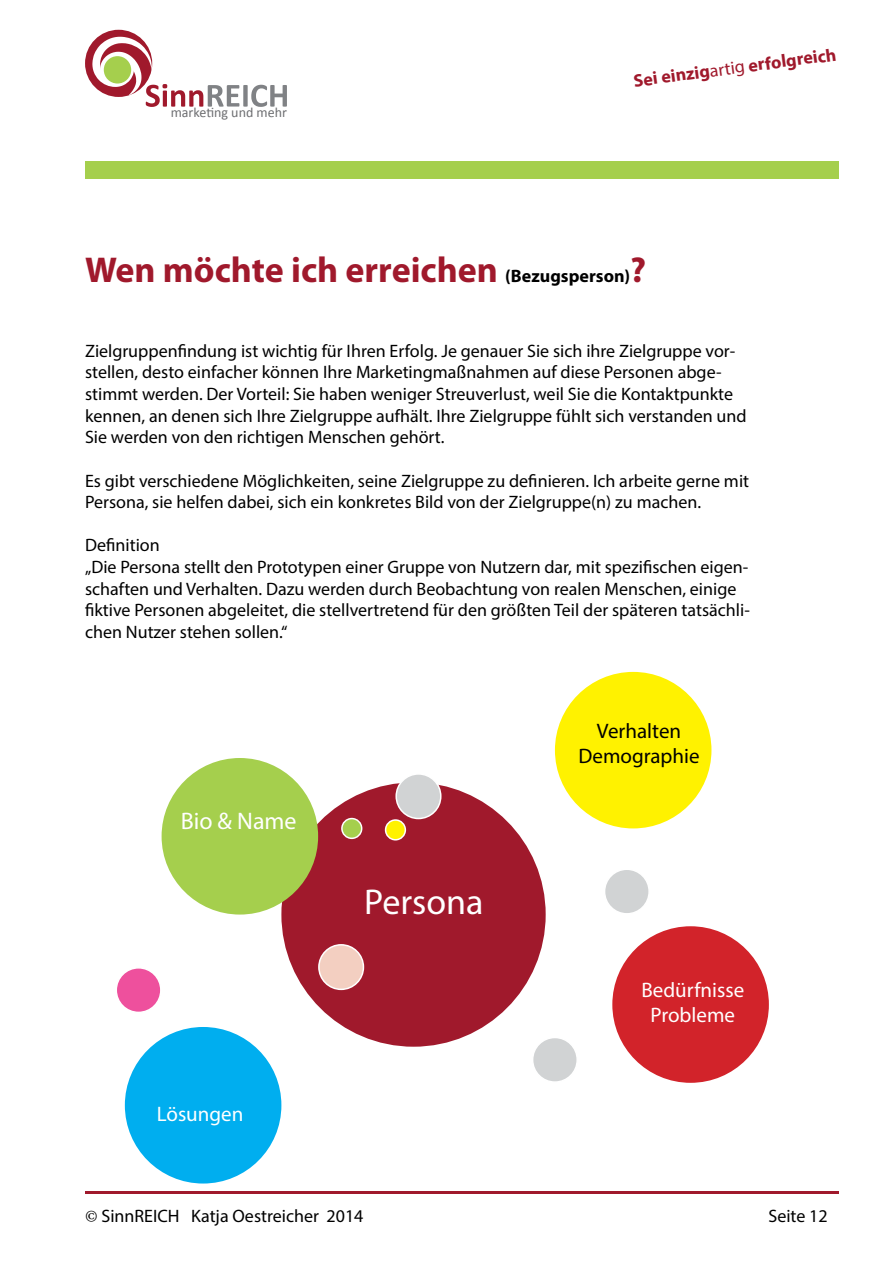
<style>
.page{position:relative;width:893px;height:1263px;background:#fff}
.page>*{position:absolute;margin:0;border:0;box-sizing:border-box;transform-origin:0 0}
.t1{font:700 36px "Myriad Pro";color:#a0192c}
.t2{font:36px "Myriad Pro";color:#fff}
.t3{font:24px "Myriad Pro";color:#fff}
.t4{font:21px/25.2px "Myriad Pro";color:#fff;text-align:center}
.t5{font:21px/25.2px "Myriad Pro";color:#000;text-align:center}
.t6{font:18px/21.6px "Myriad Pro";color:#000}
.t7{font:700 18px "Myriad Pro";color:#a0192c}
.t8{font:14.1px "Calibri";color:#6d6e71}
.s1{font-weight:400}
.s2{font-size:18px;color:#000}
.s3{font-family:"Minion Pro"}
</style>
<div class="page">
<div style="left:85px;top:30px;width:67px;height:67px;background:#a0192c;border-radius:50%"></div>
<svg style="left:92px;top:37px;width:195px;height:70px"></svg>
<div style="left:85px;top:162px;width:754px;height:17px;background:#a5cf4d"></div>
<div style="left:281px;top:782px;width:265px;height:265px;background:#a0192c;border-radius:50%"></div>
<div style="left:162px;top:758px;width:156px;height:156px;background:#a5cf4d;border-radius:50%"></div>
<div style="left:555px;top:672px;width:156px;height:156px;background:#fff200;border-radius:50%"></div>
<div style="left:612px;top:926px;width:157px;height:157px;background:#d2232a;border-radius:50%"></div>
<div style="left:125px;top:1027px;width:156px;height:156px;background:#00aeef;border-radius:50%"></div>
<div style="left:396px;top:774px;width:45px;height:44px;background:#d1d3d4;border-radius:50%"></div>
<div style="left:395px;top:773px;width:46px;height:46px;border:2px solid #fff;border-radius:50%"></div>
<div style="left:605px;top:869px;width:44px;height:45px;background:#d1d3d4;border-radius:50%"></div>
<div style="left:604px;top:868px;width:46px;height:46px;border:2px solid #fff;border-radius:50%"></div>
<div style="left:533px;top:1037px;width:44px;height:45px;background:#d1d3d4;border-radius:50%"></div>
<div style="left:532px;top:1037px;width:46px;height:46px;border:2px solid #fff;border-radius:50%"></div>
<div style="left:319px;top:945px;width:44px;height:44px;background:#f3cfc1;border-radius:50%"></div>
<div style="left:318px;top:944px;width:46px;height:46px;border:2px solid #fff;border-radius:50%"></div>
<div style="left:116px;top:968px;width:45px;height:44px;background:#ee509d;border-radius:50%"></div>
<div style="left:116px;top:967px;width:46px;height:46px;border:2px solid #fff;border-radius:50%"></div>
<div style="left:342px;top:818px;width:20px;height:20px;background:#a5cf4d;border-radius:50%"></div>
<div style="left:341px;top:818px;width:21px;height:21px;border:2px solid #fff;border-radius:50%"></div>
<div style="left:386px;top:820px;width:19px;height:20px;background:#fff200;border-radius:50%"></div>
<div style="left:385px;top:819px;width:21px;height:21px;border:2px solid #fff;border-radius:50%"></div>
<hr style="left:85px;top:1192px;width:754px;height:2px;background:#a0192c">
<p class="t8" style="left:171px;top:104px;width:118px">marketing und mehr</p>
<p class="t7" style="left:632px;top:68px;width:206px;rotate:-7deg">Sei einzig<span class="s1">artig</span> erfolgreich</p>
<h1 class="t1" style="left:85px;top:247px;width:563px">Wen möchte ich erreichen <span class="s2">(Bezugsperson)</span>?</h1>
<p class="t6" style="left:85px;top:340px;width:663px">Zielgruppenfindung ist wichtig für Ihren Erfolg. Je genauer Sie sich ihre Zielgruppe vor&shy;stellen, desto einfacher können Ihre Marketingmaßnahmen auf diese Personen abge&shy;stimmt werden. Der Vorteil: Sie haben weniger Streuverlust, weil Sie die Kontaktpunkte kennen, an denen sich Ihre Zielgruppe aufhält. Ihre Zielgruppe fühlt sich verstanden und Sie werden von den richtigen Menschen gehört.</p>
<p class="t6" style="left:85px;top:469px;width:666px">Es gibt verschiedene Möglichkeiten, seine Zielgruppe zu definieren. Ich arbeite gerne mit<br>Persona, sie helfen dabei, sich ein konkretes Bild von der Zielgruppe(n) zu machen.</p>
<p class="t6" style="left:85px;top:534px;width:666px">Definition<br>„Die Persona stellt den Prototypen einer Gruppe von Nutzern dar, mit spezifischen eigen&shy;schaften und Verhalten. Dazu werden durch Beobachtung von realen Menschen, einige fiktive Personen abgeleitet, die stellvertretend für den größten Teil der späteren tatsächli&shy;chen Nutzer stehen sollen.“</p>
<h2 class="t3" style="left:181px;top:806px;width:117px">Bio &amp; Name</h2>
<h1 class="t2" style="left:364px;top:880px;width:121px">Persona</h1>
<p class="t4" style="left:157px;top:1101px;width:88px">Lösungen</p>
<p class="t5" style="left:578px;top:718px;width:123px">Verhalten<br>Demographie</p>
<p class="t4" style="left:641px;top:977px;width:104px">Bedürfnisse<br>Probleme</p>
<p class="t6" style="left:85px;top:1205px;width:280px"><span class="s3">©</span> SinnREICH Katja Oestreicher 2014</p>
<p class="t6" style="left:768px;top:1205px;width:61px">Seite 12</p>
</div>
